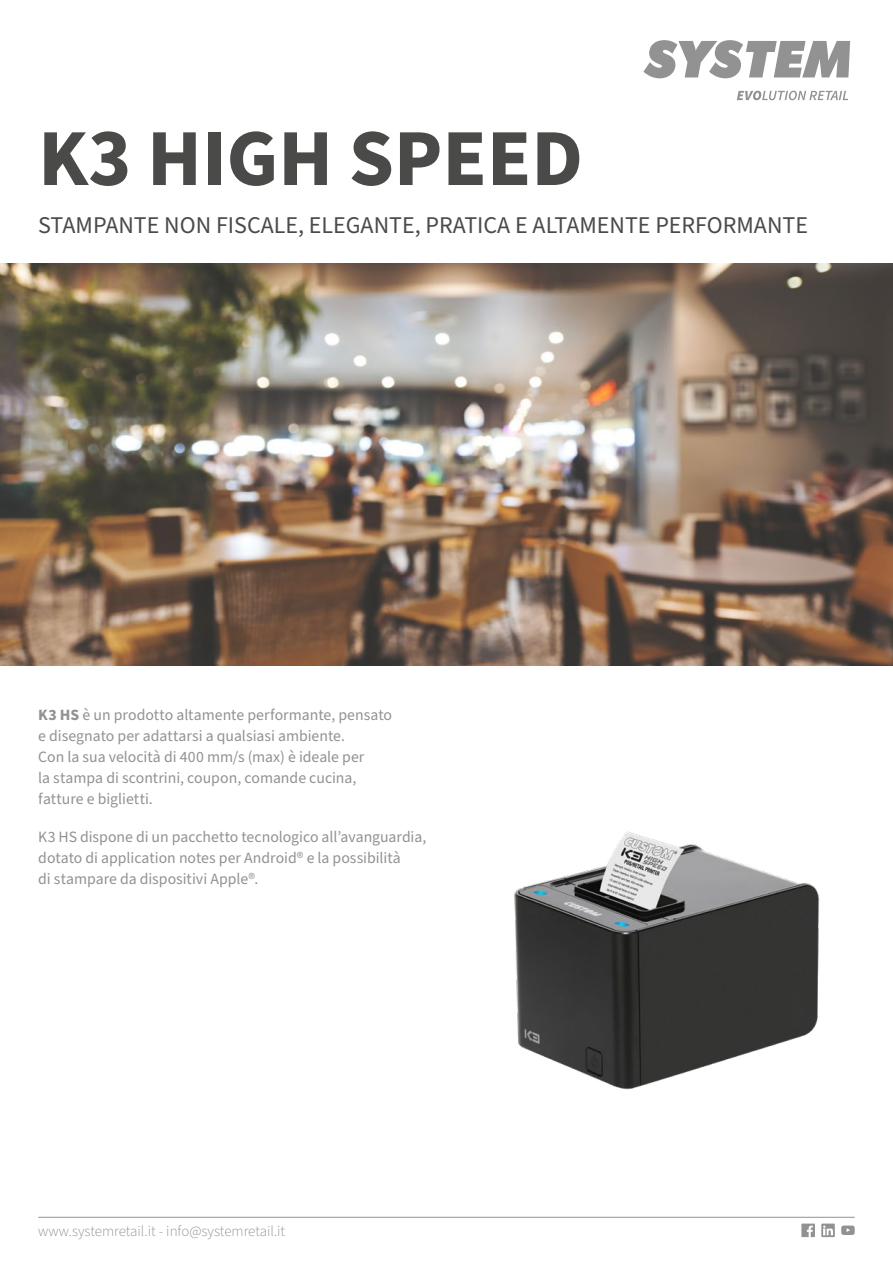
<style>
.page{position:relative;width:893px;height:1263px;background:#fff}
.page>*{position:absolute;margin:0;border:0;box-sizing:border-box;transform-origin:0 0}
.t1{font:700 80.85px "Source Sans Pro";color:#4a4a49}
.t2{font:24px "Source Sans Pro";color:#4a4a49}
.t3{font:15.75px/21px "Source Sans Pro";color:#929292}
.t4{font:300 15px "Source Sans Pro";color:#929292}
.s1{font-weight:700}
</style>
<div class="page">
<img style="left:0;top:264px;width:893px;height:402px">
<svg style="left:643px;top:40px;width:207px;height:38px"></svg>
<svg style="left:737px;top:91px;width:111px;height:9px"></svg>
<hr style="left:38px;top:1217px;width:817px;height:1px;background:#929292">
<svg style="left:801px;top:1223px;width:14px;height:14px"></svg>
<svg style="left:821px;top:1223px;width:14px;height:14px"></svg>
<svg style="left:841px;top:1225px;width:14px;height:10px"></svg>
<img style="left:514px;top:831px;width:306px;height:259px">
<h1 class="t1" style="left:38px;top:103px;width:546px">K3 HIGH SPEED</h1>
<h2 class="t2" style="left:38px;top:209px;width:771px">STAMPANTE NON FISCALE, ELEGANTE, PRATICA E ALTAMENTE PERFORMANTE</h2>
<p class="t3" style="left:38px;top:705px;width:355px"><span class="s1">K3 HS</span> è un prodotto altamente performante, pensato e disegnato per adattarsi a qualsiasi ambiente.<br>Con la sua velocità di 400 mm/s (max) è ideale per<br>la stampa di scontrini, coupon, comande cucina, fatture e biglietti.</p>
<p class="t3" style="left:38px;top:827px;width:389px">K3 HS dispone di un pacchetto tecnologico all’avanguardia, dotato di application notes per Android® e la possibilità<br>di stampare da dispositivi Apple®.</p>
<p class="t4" style="left:38px;top:1221px;width:249px">www.systemretail.it - info@systemretail.it</p>
</div>
